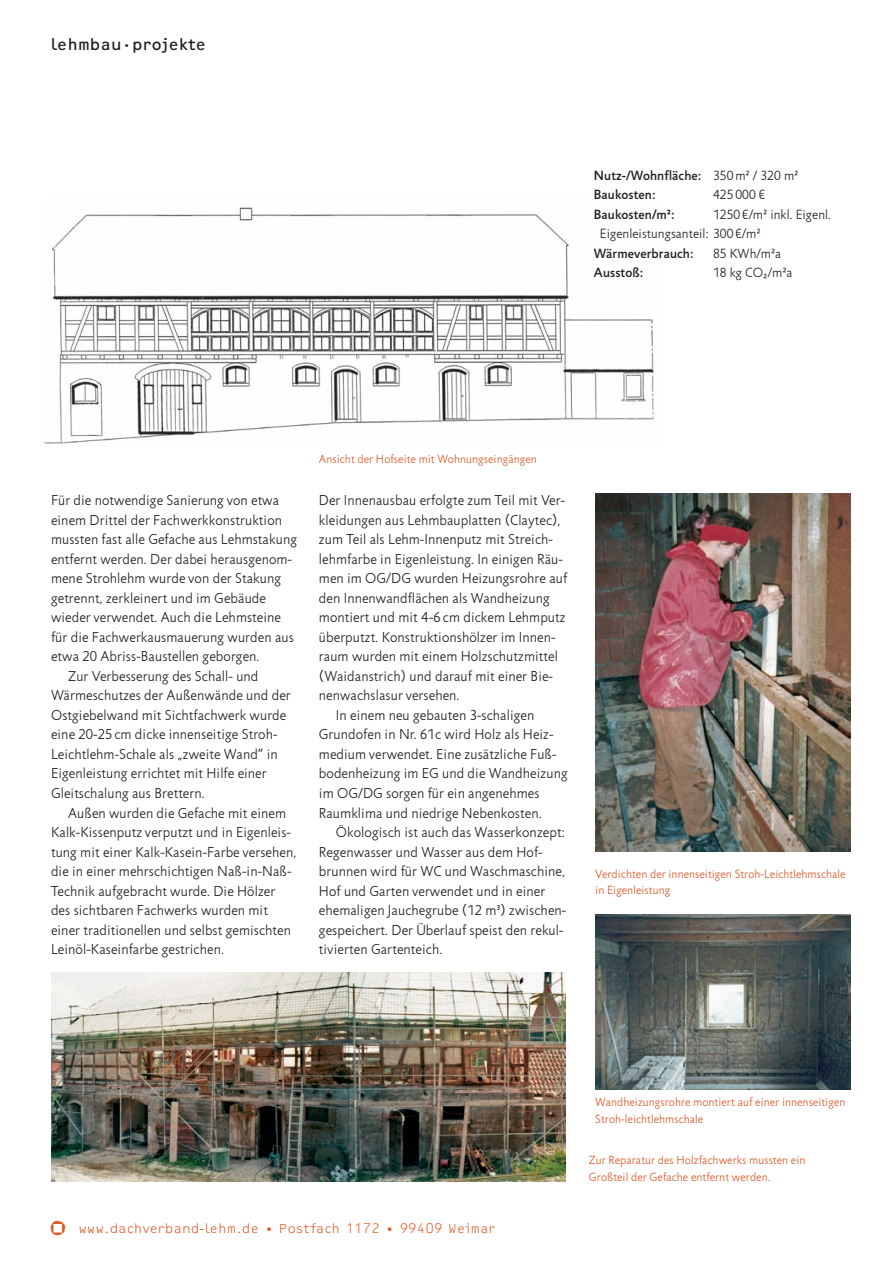
<style>
.page{position:relative;width:893px;height:1263px;background:#fff}
.page>*{position:absolute;margin:0;border:0;box-sizing:border-box;transform-origin:0 0}
.t1{font:16.5px "DVLOCR F Regular";color:#231f20}
.t2{font:300 14.55px "Jigsaw";letter-spacing:.01em;color:#231f20}
.t3{font:300 13.5px/19.5px "Jigsaw";letter-spacing:.01em;color:#231f20}
.t4{font:500 13.5px/19.5px "Jigsaw";letter-spacing:.01em;color:#231f20}
.t5{font:13.5px "DVLOCR F Light";color:#dd5827}
.t6{font:300 12px/16.5px "Jigsaw";letter-spacing:.01em;color:#dd5827}
.s1{font-weight:300}
.s2{font-family:"DVLOCR F Bold"}
</style>
<div class="page">
<img style="left:45px;top:207px;width:609px;height:237px">
<img style="left:595px;top:493px;width:255px;height:359px">
<img style="left:595px;top:915px;width:255px;height:174px">
<img style="left:51px;top:973px;width:515px;height:209px">
<p class="t1" style="left:51px;top:34px;width:157px">lehmbau·projekte</p>
<p class="t4" style="left:594px;top:166px;width:206px">Nutz-/Wohnfläche: <span class="s1">350 m² / 320 m²<br></span>Baukosten:</p>
<p class="t3" style="left:713px;top:185px;width:54px">425 000 €</p>
<p class="t3" style="left:600px;top:205px;width:232px;text-indent:113px">1250 €/m² inkl. Eigenl.<br>Eigenleistungsanteil: 300 €/m²</p>
<p class="t4" style="left:594px;top:244px;width:101px">Wärmeverbrauch:</p>
<p class="t3" style="left:713px;top:244px;width:70px">85 KWh/m²a</p>
<p class="t4" style="left:594px;top:263px;width:51px">Ausstoß:</p>
<p class="t3" style="left:713px;top:263px;width:81px">18 kg CO²/m²a</p>
<p class="t4" style="left:594px;top:205px;width:82px">Baukosten/m²:</p>
<p class="t2" style="left:51px;top:492px;width:230px">Für die notwendige Sanierung von etwa</p>
<p class="t2" style="left:51px;top:512px;width:233px">einem Drittel der Fachwerkkonstruktion</p>
<p class="t2" style="left:51px;top:531px;width:247px">mussten fast alle Gefache aus Lehmstakung</p>
<p class="t2" style="left:51px;top:551px;width:242px">entfernt werden. Der dabei herausgenom-</p>
<p class="t2" style="left:51px;top:570px;width:232px">mene Strohlehm wurde von der Stakung</p>
<p class="t2" style="left:51px;top:590px;width:216px">getrennt, zerkleinert und im Gebäude</p>
<p class="t2" style="left:51px;top:609px;width:231px">wieder verwendet. Auch die Lehmsteine</p>
<p class="t2" style="left:51px;top:629px;width:244px">für die Fachwerkausmauerung wurden aus</p>
<p class="t2" style="left:51px;top:648px;width:210px">etwa 20 Abriss-Baustellen geborgen.</p>
<p class="t2" style="left:68px;top:668px;width:192px">Zur Verbesserung des Schall- und</p>
<p class="t2" style="left:51px;top:687px;width:241px">Wärmeschutzes der Außenwände und der</p>
<p class="t2" style="left:51px;top:707px;width:237px">Ostgiebelwand mit Sichtfachwerk wurde</p>
<p class="t2" style="left:51px;top:726px;width:228px">eine 20-25 cm dicke innenseitige Stroh-</p>
<p class="t2" style="left:51px;top:746px;width:228px">Leichtlehm-Schale als „zweite Wand“ in</p>
<p class="t2" style="left:51px;top:765px;width:217px">Eigenleistung errichtet mit Hilfe einer</p>
<p class="t2" style="left:51px;top:785px;width:155px">Gleitschalung aus Brettern.</p>
<p class="t2" style="left:68px;top:804px;width:219px">Außen wurden die Gefache mit einem</p>
<p class="t2" style="left:51px;top:824px;width:241px">Kalk-Kissenputz verputzt und in Eigenleis-</p>
<p class="t2" style="left:51px;top:843px;width:247px">tung mit einer Kalk-Kasein-Farbe versehen,</p>
<p class="t2" style="left:51px;top:863px;width:242px">die in einer mehrschichtigen Naß-in-Naß-</p>
<p class="t2" style="left:51px;top:882px;width:226px">Technik aufgebracht wurde. Die Hölzer</p>
<p class="t2" style="left:51px;top:902px;width:218px">des sichtbaren Fachwerks wurden mit</p>
<p class="t2" style="left:51px;top:921px;width:242px">einer traditionellen und selbst gemischten</p>
<p class="t2" style="left:51px;top:941px;width:174px">Leinöl-Kaseinfarbe gestrichen.</p>
<p class="t6" style="left:319px;top:451px;width:219px">Ansicht der Hofseite mit Wohnungseingängen</p>
<p class="t2" style="left:319px;top:492px;width:248px">Der Innenausbau erfolgte zum Teil mit Ver-</p>
<p class="t2" style="left:319px;top:512px;width:243px">kleidungen aus Lehmbauplatten (Claytec),</p>
<p class="t2" style="left:319px;top:531px;width:235px">zum Teil als Lehm-Innenputz mit Streich-</p>
<p class="t2" style="left:319px;top:551px;width:245px">lehmfarbe in Eigenleistung. In einigen Räu-</p>
<p class="t2" style="left:319px;top:570px;width:250px">men im OG/DG wurden Heizungsrohre auf</p>
<p class="t2" style="left:319px;top:590px;width:232px">den Innenwandflächen als Wandheizung</p>
<p class="t2" style="left:319px;top:609px;width:248px">montiert und mit 4-6 cm dickem Lehmputz</p>
<p class="t2" style="left:319px;top:629px;width:238px">überputzt. Konstruktionshölzer im Innen-</p>
<p class="t2" style="left:319px;top:648px;width:240px">raum wurden mit einem Holzschutzmittel</p>
<p class="t2" style="left:319px;top:668px;width:236px">(Waidanstrich) und darauf mit einer Bie-</p>
<p class="t2" style="left:319px;top:687px;width:142px">nenwachslasur versehen.</p>
<p class="t2" style="left:336px;top:707px;width:200px">In einem neu gebauten 3-schaligen</p>
<p class="t2" style="left:319px;top:726px;width:236px">Grundofen in Nr. 61c wird Holz als Heiz-</p>
<p class="t2" style="left:319px;top:746px;width:239px">medium verwendet. Eine zusätzliche Fuß-</p>
<p class="t2" style="left:319px;top:765px;width:250px">bodenheizung im EG und die Wandheizung</p>
<p class="t2" style="left:319px;top:785px;width:222px">im OG/DG sorgen für ein angenehmes</p>
<p class="t2" style="left:319px;top:804px;width:224px">Raumklima und niedrige Nebenkosten.</p>
<p class="t2" style="left:336px;top:824px;width:230px">Ökologisch ist auch das Wasserkonzept:</p>
<p class="t2" style="left:319px;top:843px;width:225px">Regenwasser und Wasser aus dem Hof-</p>
<p class="t2" style="left:319px;top:863px;width:247px">brunnen wird für WC und Waschmaschine,</p>
<p class="t2" style="left:319px;top:882px;width:228px">Hof und Garten verwendet und in einer</p>
<p class="t2" style="left:319px;top:902px;width:249px">ehemaligen Jauchegrube (12 m³) zwischen-</p>
<p class="t2" style="left:319px;top:921px;width:246px">gespeichert. Der Überlauf speist den rekul-</p>
<p class="t2" style="left:319px;top:941px;width:125px">tivierten Gartenteich.</p>
<p class="t6" style="left:595px;top:866px;width:252px">Verdichten der innenseitigen Stroh-Leichtlehmschale in Eigenleistung</p>
<p class="t5" style="left:78px;top:1220px;width:418px">www.dachverband-lehm.de <span class="s2">·</span> Postfach 1172 <span class="s2">·</span> 99409 Weimar</p>
<p class="t6" style="left:595px;top:1094px;width:252px">Wandheizungsrohre montiert auf einer innenseitigen<br>Stroh-leichtlehmschale</p>
<p class="t6" style="left:589px;top:1152px;width:218px">Zur Reparatur des Holzfachwerks mussten ein<br>Großteil der Gefache entfernt werden.</p>
</div>
